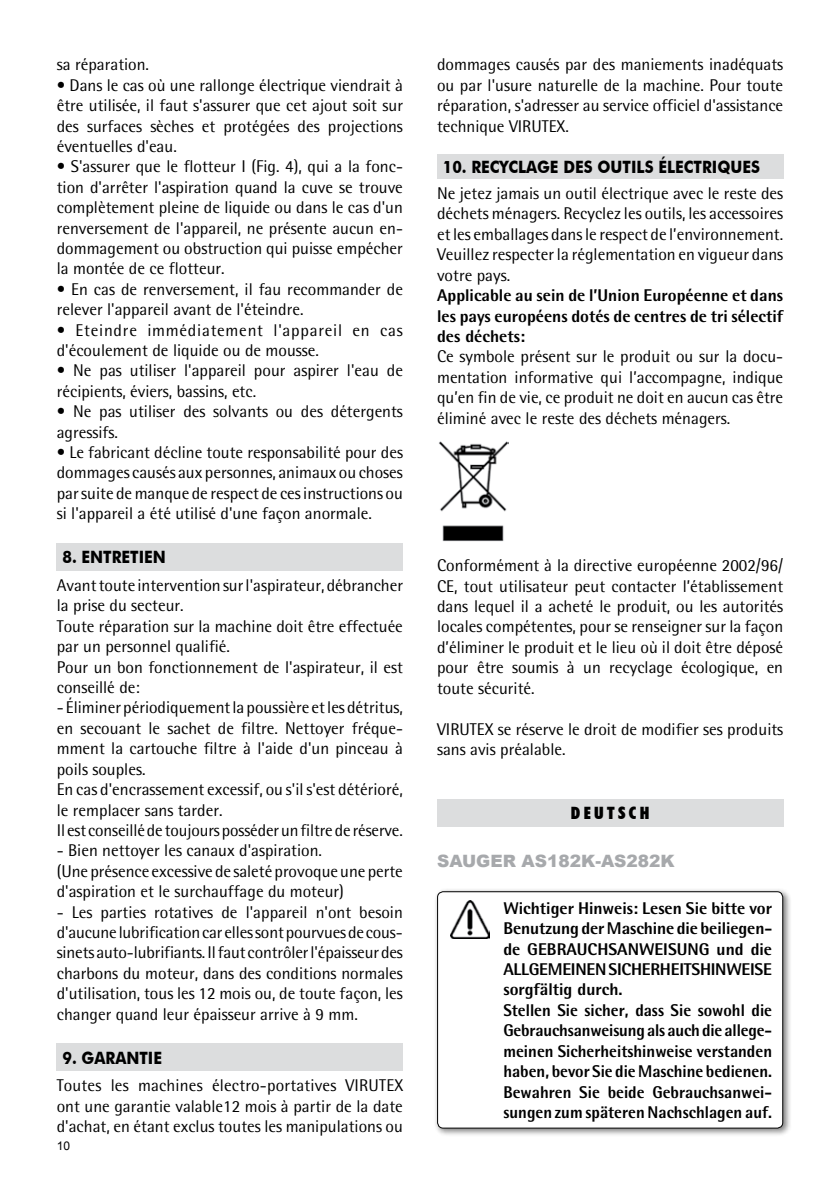
<style>
.page{position:relative;width:840px;height:1191px;background:#fff}
.page>*{position:absolute;margin:0;border:0;box-sizing:border-box;transform-origin:0 0}
.t1{font:17px/20.4px "Rotis Semi Sans";color:#000;text-align:justify}
.t2{font:800 17px/20.4px "Rotis Semi Sans";color:#000;text-align:justify}
.t3{font:17px/20.4px "Rotis Semi Sans";letter-spacing:.045em;color:#000}
.t4{font:700 17px "Futura BT";color:#000;scale:.9 1}
.t5{font:900 17px "Arial";color:#a7a9ac}
.t6{font:900 condensed 17px "Futura BT";letter-spacing:.2em;color:#000}
.t7{font:12px "Arial";color:#000}
</style>
<div class="page">
<div style="left:57px;top:543px;width:345px;height:27px;background:#dcddde"></div>
<div style="left:57px;top:1043px;width:345px;height:27px;background:#dcddde"></div>
<div style="left:437px;top:154px;width:345px;height:25px;background:#dcddde"></div>
<img style="left:439px;top:441px;width:68px;height:101px">
<div style="left:437px;top:799px;width:345px;height:27px;background:#dcddde"></div>
<div style="left:433px;top:888px;width:358px;height:249px;background:#000;opacity:.5"></div>
<div style="left:437px;top:891px;width:345px;height:237px;background:#fff;border-radius:6px"></div>
<img style="left:450px;top:900px;width:39px;height:39px">
<div style="left:437px;top:891px;width:345px;height:237px;border:1px solid #000;border-radius:6px"></div>
<p class="t1" style="left:57px;top:54px;width:94px">sa réparation.</p>
<p class="t1" style="left:57px;top:75px;width:347px">• Dans le cas où une rallonge électrique viendrait à être utilisée, il faut s'assurer que cet ajout soit sur des surfaces sèches et protégées des projections éventuelles d'eau.</p>
<p class="t1" style="left:57px;top:156px;width:347px">• S'assurer que le flotteur I (Fig. 4), qui a la fonc&shy;tion d'arrêter l'aspiration quand la cuve se trouve complètement pleine de liquide ou dans le cas d'un renversement de l'appareil, ne présente aucun en&shy;dommagement ou obstruction qui puisse empécher la montée de ce flotteur.</p>
<p class="t1" style="left:57px;top:279px;width:347px">• En cas de renversement, il fau recommander de relever l'appareil avant de l'éteindre.</p>
<p class="t3" style="left:57px;top:319px;width:347px">• Eteindre immédiatement l'appareil en cas d'écoulement de liquide ou de mousse.</p>
<p class="t1" style="left:57px;top:360px;width:347px">• Ne pas utiliser l'appareil pour aspirer l'eau de récipients, éviers, bassins, etc.</p>
<p class="t1" style="left:57px;top:401px;width:347px">• Ne pas utiliser des solvants ou des détergents agressifs.</p>
<p class="t1" style="left:57px;top:442px;width:347px">• Le fabricant décline toute responsabilité pour des dommages causés aux personnes, animaux ou choses par suite de manque de respect de ces instructions ou si l'appareil a été utilisé d'une façon anormale.</p>
<p class="t4" style="left:62px;top:547px;width:116px">8. ENTRETIEN</p>
<p class="t1" style="left:57px;top:575px;width:347px;text-align:left">Avant toute intervention sur l'aspirateur, débrancher la prise du secteur.<br>Toute réparation sur la machine doit être effectuée par un personnel qualifié.<br>Pour un bon fonctionnement de l'aspirateur, il est conseillé de:</p>
<p class="t1" style="left:57px;top:697px;width:347px;text-align:left">- Éliminer périodiquement la poussière et les détritus, en secouant le sachet de filtre. Nettoyer fréque&shy;mment la cartouche filtre à l'aide d'un pinceau à poils souples.<br>En cas d'encrassement excessif, ou s'il s'est détérioré, le remplacer sans tarder.<br>Il est conseillé de toujours posséder un filtre de réserve.</p>
<p class="t1" style="left:57px;top:840px;width:347px;text-align:left">- Bien nettoyer les canaux d'aspiration.<br>(Une présence excessive de saleté provoque une perte d'aspiration et le surchauffage du moteur)</p>
<p class="t1" style="left:57px;top:901px;width:347px">- Les parties rotatives de l'appareil n'ont besoin d'aucune lubrification car elles sont pourvues de cous&shy;sinets auto-lubrifiants. Il faut contrôler l'épaisseur des charbons du moteur, dans des conditions normales d'utilisation, tous les 12 mois ou, de toute façon, les changer quand leur épaisseur arrive à 9 mm.</p>
<p class="t4" style="left:62px;top:1047px;width:112px">9. GARANTIE</p>
<p class="t1" style="left:57px;top:1075px;width:348px">Toutes les machines électro-portatives VIRUTEX ont une garantie valable12 mois à partir de la date d'achat, en étant exclus toutes les manipulations ou</p>
<p class="t7" style="left:57px;top:1138px;width:15px">10</p>
<p class="t1" style="left:437px;top:54px;width:347px">dommages causés par des maniements inadéquats ou par l'usure naturelle de la machine. Pour toute réparation, s'adresser au service officiel d'assistance technique VIRUTEX.</p>
<p class="t4" style="left:442px;top:156px;width:354px">10. RECYCLAGE DES OUTILS ÉLECTRIQUES</p>
<p class="t1" style="left:437px;top:183px;width:347px">Ne jetez jamais un outil électrique avec le reste des déchets ménagers. Recyclez les outils, les accessoires et les emballages dans le respect de l’environnement.<br>Veuillez respecter la réglementation en vigueur dans votre pays.</p>
<p class="t2" style="left:437px;top:285px;width:347px">Applicable au sein de l’Union Européenne et dans les pays européens dotés de centres de tri sélectif des déchets:</p>
<p class="t1" style="left:437px;top:346px;width:347px">Ce symbole présent sur le produit ou sur la docu&shy;mentation informative qui l’accompagne, indique qu’en fin de vie, ce produit ne doit en aucun cas être éliminé avec le reste des déchets ménagers.</p>
<p class="t1" style="left:437px;top:555px;width:347px">Conformément à la directive européenne 2002/96/ CE, tout utilisateur peut contacter l’établissement dans lequel il a acheté le produit, ou les autorités locales compétentes, pour se renseigner sur la façon d’éliminer le produit et le lieu où il doit être déposé pour être soumis à un recyclage écologique, en toute sécurité.</p>
<p class="t1" style="left:437px;top:718px;width:347px">VIRUTEX se réserve le droit de modifier ses produits sans avis préalable.</p>
<p class="t6" style="left:570px;top:803px;width:80px">DEUTSCH</p>
<p class="t5" style="left:437px;top:849px;width:239px">SAUGER AS182K-AS282K</p>
<p class="t2" style="left:503px;top:897px;width:270px;text-align:left">Wichtiger Hinweis: Lesen Sie bitte vor Benutzung der Maschine die beiliegen&shy;de GEBRAUCHSANWEISUNG und die ALLGEMEINEN SICHERHEITSHINWEISE sorgfältig durch.<br>Stellen Sie sicher, dass Sie sowohl die Gebrauchsanweisung als auch die allege&shy;meinen Sicherheitshinweise verstanden haben, bevor Sie die Maschine bedienen.<br>Bewahren Sie beide Gebrauchsanwei&shy;sungen zum späteren Nachschlagen auf.</p>
</div>
